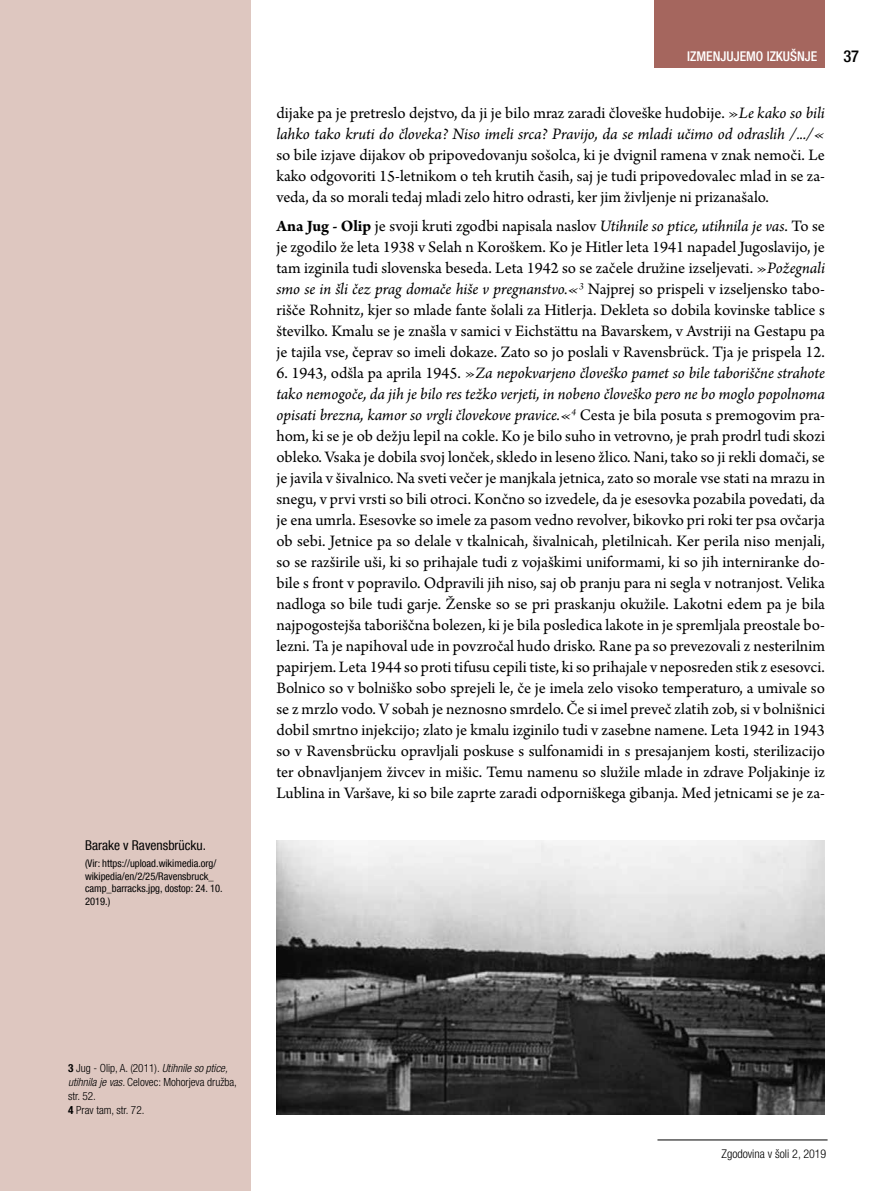
<style>
.page{position:relative;width:893px;height:1191px;background:#fff}
.page>*{position:absolute;margin:0;border:0;box-sizing:border-box;transform-origin:0 0}
.t1{font:16.8px/21px "Arno Pro";color:#000;text-align:justify}
.t2{font:italic 16.8px/21px "Arno Pro";letter-spacing:-.005em;color:#000}
.t3{font:500 condensed 16.5px "Helvetica Neue LT Com";color:#000}
.t4{font:condensed 13.5px "Helvetica Neue LT Com";color:#000}
.t5{font:500 condensed 13.5px "Helvetica Neue LT Com";color:#fff}
.t6{font:300 condensed 12px "Helvetica Neue LT Com";color:#000}
.t7{font:300 condensed 11.25px/14.2px "Helvetica Neue LT Com";color:#000}
.t8{font:condensed 10.5px/12.6px "Helvetica Neue LT Com";color:#000}
.s1{font-style:normal}
.s2{font-weight:700}
.s3{font-style:italic}
</style>
<div class="page">
<div style="left:1px;top:0;width:250px;height:1191px;background:#dec7c0"></div>
<div style="left:655px;top:0;width:170px;height:68px;background:#a5665e"></div>
<hr style="left:657px;top:1139px;width:171px;height:1px;background:#000">
<hr style="left:0;top:0;width:1px;height:1191px;background:#dec7c0">
<img style="left:276px;top:840px;width:549px;height:274px">
<p class="t4" style="left:85px;top:837px;width:123px">Barake v Ravensbrücku.</p>
<p class="t8" style="left:85px;top:857px;width:139px">(Vir: https://upload.wikimedia.org/ wikipedia/en/2/25/Ravensbruck_ camp_barracks.jpg, dostop: 24. 10.<br>2019.)</p>
<p class="t5" style="left:687px;top:48px;width:132px">IZMENJUJEMO IZKUŠNJE</p>
<p class="t3" style="left:843px;top:46px;width:17px">37</p>
<p class="t2" style="left:276px;top:103px;width:550px"><span class="s1">dijake pa je pretreslo dejstvo, da ji je bilo mraz zaradi človeške hudobije. »</span>Le kako so bili lahko tako kruti do človeka? Niso imeli srca? Pravijo, da se mladi učimo od odraslih /.../«</p>
<p class="t1" style="left:276px;top:145px;width:550px">so bile izjave dijakov ob pripovedovanju sošolca, ki je dvignil ramena v znak nemoči. Le kako odgovoriti 15-letnikom o teh krutih časih, saj je tudi pripovedovalec mlad in se za&shy;veda, da so morali tedaj mladi zelo hitro odrasti, ker jim življenje ni prizanašalo.</p>
<p class="t1" style="left:276px;top:217px;width:550px"><span class="s2">Ana Jug - Olip</span> je svoji kruti zgodbi napisala naslov <span class="s3">Utihnile so ptice, utihnila je vas</span>. To se je zgodilo že leta 1938 v Selah n Koroškem. Ko je Hitler leta 1941 napadel Jugoslavijo, je tam izginila tudi slovenska beseda. Leta 1942 so se začele družine izseljevati. »<span class="s3">Požegnali smo se in šli čez prag domače hiše v pregnanstvo.«</span><sup>3</sup> Najprej so prispeli v izseljensko tabo&shy;rišče Rohnitz, kjer so mlade fante šolali za Hitlerja. Dekleta so dobila kovinske tablice s številko. Kmalu se je znašla v samici v Eichstättu na Bavarskem, v Avstriji na Gestapu pa je tajila vse, čeprav so imeli dokaze. Zato so jo poslali v Ravensbrück. Tja je prispela 12.</p>
<p class="t1" style="left:276px;top:364px;width:550px">6. 1943, odšla pa aprila 1945. »<span class="s3">Za nepokvarjeno človeško pamet so bile taboriščne strahote tako nemogoče, da jih je bilo res težko verjeti, in nobeno človeško pero ne bo moglo popolnoma opisati brezna, kamor so vrgli človekove pravice.«</span><sup>4</sup> Cesta je bila posuta s premogovim pra&shy;hom, ki se je ob dežju lepil na cokle. Ko je bilo suho in vetrovno, je prah prodrl tudi skozi obleko. Vsaka je dobila svoj lonček, skledo in leseno žlico. Nani, tako so ji rekli domači, se je javila v šivalnico. Na sveti večer je manjkala jetnica, zato so morale vse stati na mrazu in snegu, v prvi vrsti so bili otroci. Končno so izvedele, da je esesovka pozabila povedati, da je ena umrla. Esesovke so imele za pasom vedno revolver, bikovko pri roki ter psa ovčarja ob sebi. Jetnice pa so delale v tkalnicah, šivalnicah, pletilnicah. Ker perila niso menjali, so se razširile uši, ki so prihajale tudi z vojaškimi uniformami, ki so jih interniranke do&shy;bile s front v popravilo. Odpravili jih niso, saj ob pranju para ni segla v notranjost. Velika nadloga so bile tudi garje. Ženske so se pri praskanju okužile. Lakotni edem pa je bila najpogostejša taboriščna bolezen, ki je bila posledica lakote in je spremljala preostale bo&shy;lezni. Ta je napihoval ude in povzročal hudo drisko. Rane pa so prevezovali z nesterilnim papirjem. Leta 1944 so proti tifusu cepili tiste, ki so prihajale v neposreden stik z esesovci.<br>Bolnico so v bolniško sobo sprejeli le, če je imela zelo visoko temperaturo, a umivale so se z mrzlo vodo. V sobah je neznosno smrdelo. Če si imel preveč zlatih zob, si v bolnišnici dobil smrtno injekcijo; zlato je kmalu izginilo tudi v zasebne namene. Leta 1942 in 1943 so v Ravensbrücku opravljali poskuse s sulfonamidi in s presajanjem kosti, sterilizacijo ter obnavljanjem živcev in mišic. Temu namenu so služile mlade in zdrave Poljakinje iz Lublina in Varšave, ki so bile zaprte zaradi odporniškega gibanja. Med jetnicami se je za-</p>
<p class="t7" style="left:68px;top:1060px;width:170px"><span class="s2">3</span> Jug - Olip, A. (2011). <span class="s3">Utihnile so ptice, utihnila je vas.</span> Celovec: Mohorjeva družba, str. 52.<br><span class="s2">4</span> Prav tam, str. 72.</p>
<p class="t6" style="left:721px;top:1146px;width:106px">Zgodovina v šoli 2, 2019</p>
</div>
